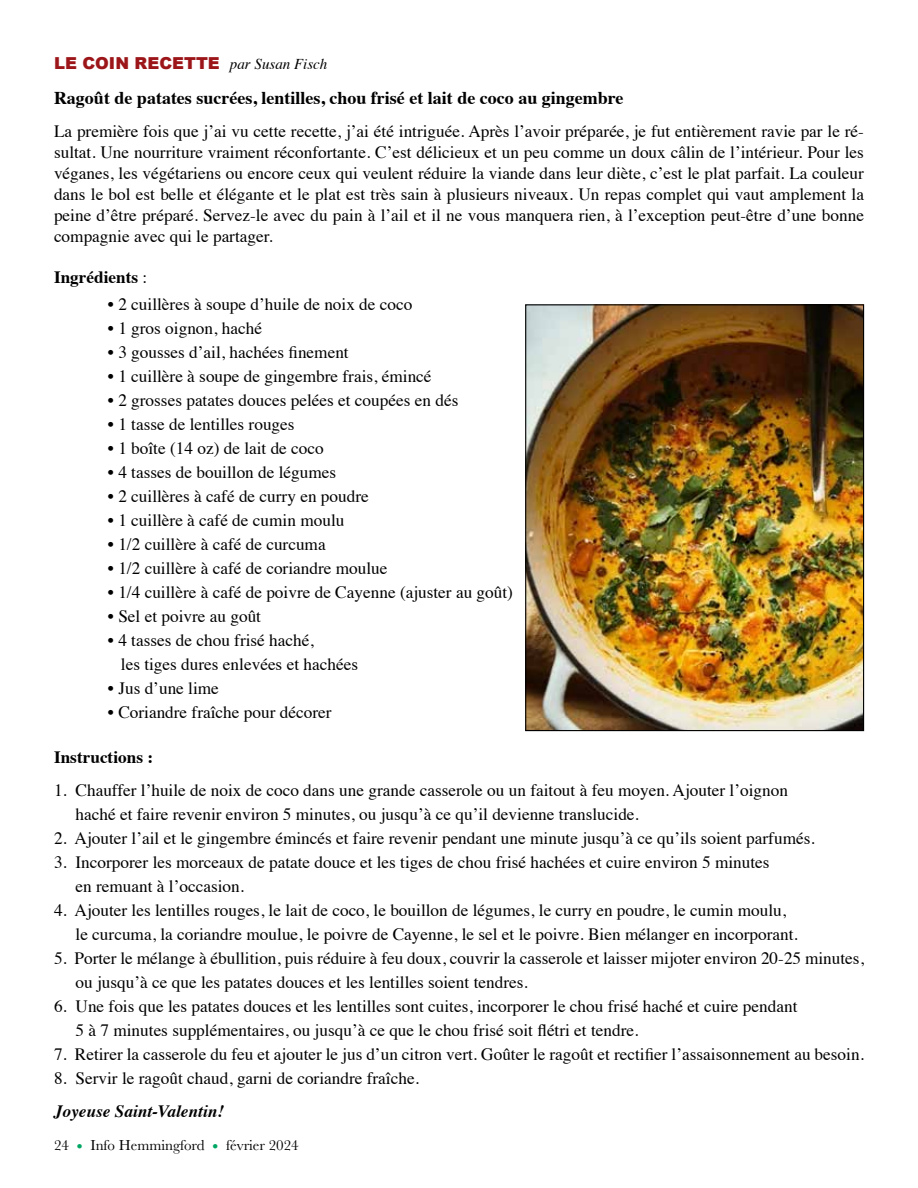
<style>
.page{position:relative;width:918px;height:1188px;background:#fff}
.page>*{position:absolute;margin:0;border:0;box-sizing:border-box;transform-origin:0 0}
.t1{font:700 18px "Times";color:#000}
.t2{font:17.25px/24px "Times";color:#000}
.t3{font:700 17.25px "Times";color:#000}
.t4{font:italic 700 17.25px "Times";color:#000}
.t5{font:900 16.5px "Arial";color:#9c1519}
.t6{font:15px "Baskerville";color:#000}
.s1{font-family:"Times";font-weight:400;font-style:italic;font-size:15px;color:#000}
.s2{font-weight:400}
.s3{font-size:18px;color:#00a664}
</style>
<div class="page">
<img style="left:527px;top:306px;width:335px;height:423px">
<div style="left:525px;top:304px;width:339px;height:427px;border:1px solid #000"></div>
<p class="t5" style="left:54px;top:51px;width:275px">LE COIN RECETTE <span class="s1">par Susan Fisch</span></p>
<p class="t1" style="left:54px;top:81px;width:571px">Ragoût de patates sucrées, lentilles, chou frisé et lait de coco au gingembre</p>
<p class="t2" style="left:54px;top:119px;width:812px;line-height:21px;text-align:justify">La première fois que j’ai vu cette recette, j’ai été intriguée. Après l’avoir préparée, je fut entièrement ravie par le ré&shy;sultat. Une nourriture vraiment réconfortante. C’est délicieux et un peu comme un doux câlin de l’intérieur. Pour les véganes, les végétariens ou encore ceux qui veulent réduire la viande dans leur diète, c’est le plat parfait. La couleur dans le bol est belle et élégante et le plat est très sain à plusieurs niveaux. Un repas complet qui vaut amplement la peine d’être préparé. Servez-le avec du pain à l’ail et il ne vous manquera rien, à l’exception peut-être d’une bonne compagnie avec qui le partager.</p>
<p class="t3" style="left:54px;top:261px;width:95px">Ingrédients <span class="s2">:</span></p>
<p class="t2" style="left:108px;top:291px;width:306px">• 2 cuillères à soupe d’huile de noix de coco</p>
<p class="t2" style="left:108px;top:315px;width:156px">• 1 gros oignon, haché</p>
<p class="t2" style="left:108px;top:339px;width:242px">• 3 gousses d’ail, hachées finement</p>
<p class="t2" style="left:108px;top:363px;width:325px">• 1 cuillère à soupe de gingembre frais, émincé</p>
<p class="t2" style="left:108px;top:387px;width:352px">• 2 grosses patates douces pelées et coupées en dés</p>
<p class="t2" style="left:108px;top:411px;width:188px">• 1 tasse de lentilles rouges</p>
<p class="t2" style="left:108px;top:435px;width:217px">• 1 boîte (14 oz) de lait de coco</p>
<p class="t2" style="left:108px;top:459px;width:230px">• 4 tasses de bouillon de légumes</p>
<p class="t2" style="left:108px;top:483px;width:262px">• 2 cuillères à café de curry en poudre</p>
<p class="t2" style="left:108px;top:507px;width:238px">• 1 cuillère à café de cumin moulu</p>
<p class="t2" style="left:108px;top:531px;width:219px">• 1/2 cuillère à café de curcuma</p>
<p class="t2" style="left:108px;top:555px;width:281px">• 1/2 cuillère à café de coriandre moulue</p>
<p class="t2" style="left:108px;top:579px;width:407px">• 1/4 cuillère à café de poivre de Cayenne (ajuster au goût)</p>
<p class="t2" style="left:108px;top:603px;width:155px">• Sel et poivre au goût</p>
<p class="t2" style="left:121px;top:627px;width:239px;text-indent:-13px">• 4 tasses de chou frisé haché,<br>les tiges dures enlevées et hachées</p>
<p class="t2" style="left:108px;top:675px;width:112px">• Jus d’une lime</p>
<p class="t2" style="left:108px;top:699px;width:225px">• Coriandre fraîche pour décorer</p>
<p class="t3" style="left:54px;top:741px;width:101px">Instructions :</p>
<p class="t2" style="left:76px;top:777px;width:714px;text-indent:-22px">1. Chauffer l’huile de noix de coco dans une grande casserole ou un faitout à feu moyen. Ajouter l’oignon haché et faire revenir environ 5 minutes, ou jusqu’à ce qu’il devienne translucide.</p>
<p class="t2" style="left:54px;top:825px;width:762px">2. Ajouter l’ail et le gingembre émincés et faire revenir pendant une minute jusqu’à ce qu’ils soient parfumés.</p>
<p class="t2" style="left:76px;top:849px;width:696px;text-indent:-22px">3. Incorporer les morceaux de patate douce et les tiges de chou frisé hachées et cuire environ 5 minutes en remuant à l’occasion.</p>
<p class="t2" style="left:76px;top:897px;width:724px;text-indent:-22px">4. Ajouter les lentilles rouges, le lait de coco, le bouillon de légumes, le curry en poudre, le cumin moulu, le curcuma, la coriandre moulue, le poivre de Cayenne, le sel et le poivre. Bien mélanger en incorporant.</p>
<p class="t2" style="left:76px;top:945px;width:790px;text-indent:-22px">5. Porter le mélange à ébullition, puis réduire à feu doux, couvrir la casserole et laisser mijoter environ 20-25 minutes, ou jusqu’à ce que les patates douces et les lentilles soient tendres.</p>
<p class="t2" style="left:76px;top:993px;width:723px;text-indent:-22px">6. Une fois que les patates douces et les lentilles sont cuites, incorporer le chou frisé haché et cuire pendant<br>5 à 7 minutes supplémentaires, ou jusqu’à ce que le chou frisé soit flétri et tendre.</p>
<p class="t2" style="left:54px;top:1041px;width:812px">7. Retirer la casserole du feu et ajouter le jus d’un citron vert. Goûter le ragoût et rectifier l’assaisonnement au besoin.</p>
<p class="t2" style="left:54px;top:1065px;width:367px">8. Servir le ragoût chaud, garni de coriandre fraîche.</p>
<p class="t4" style="left:54px;top:1095px;width:172px">Joyeuse Saint-Valentin!</p>
<p class="t6" style="left:54px;top:1136px;width:246px">24 <span class="s3">•</span> Info Hemmingford <span class="s3">•</span> février 2024</p>
</div>
